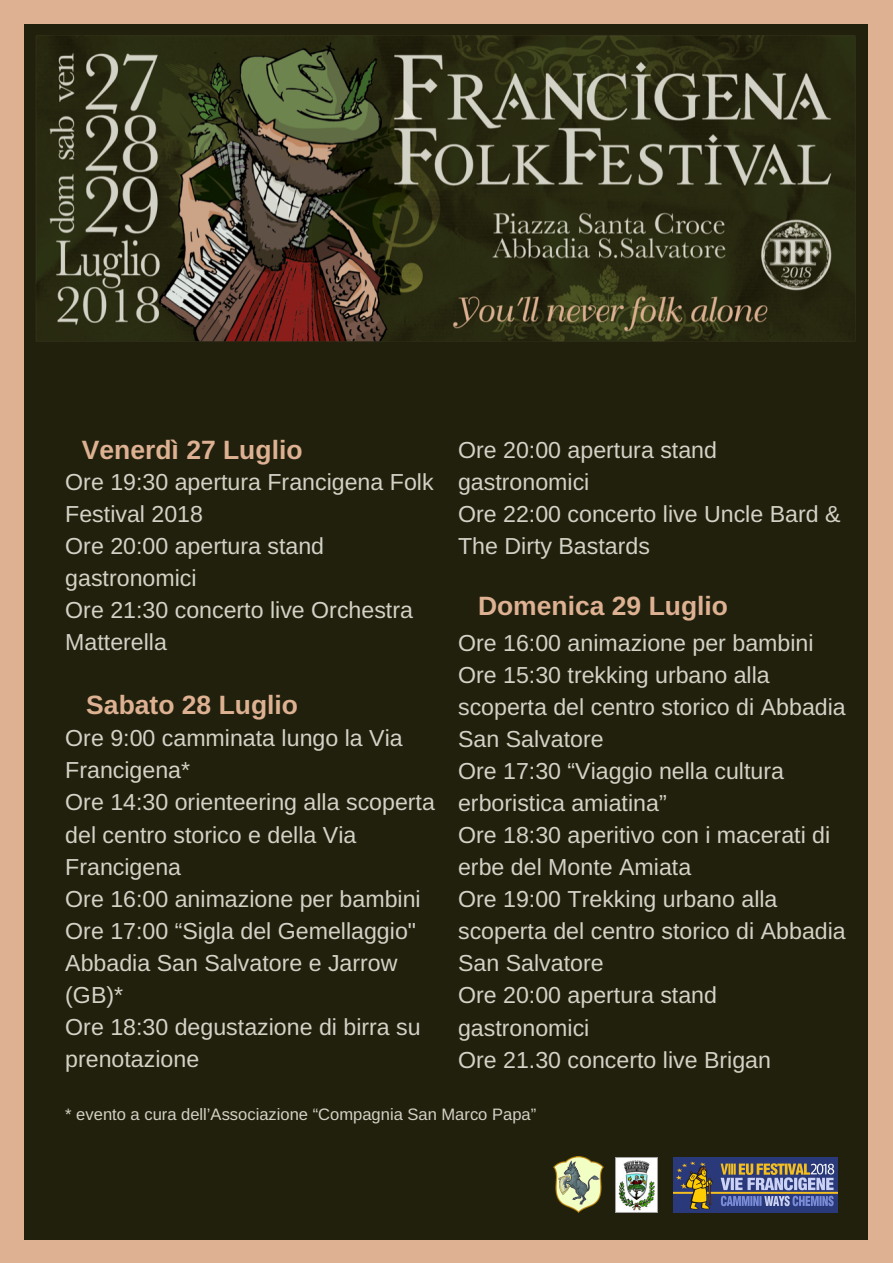
<style>
.page{position:relative;width:893px;height:1263px;background:#21200d}
.page>*{position:absolute;margin:0;border:0;box-sizing:border-box;transform-origin:0 0}
.t1{font:700 26.47px "Arimo";color:#ddb192}
.t2{font:23.17px/32.1px "Arimo";color:#d3d2c6}
.t3{font:16.58px "Arimo";color:#d3d2c6}
</style>
<div class="page">
<div style="left:868px;top:1241px;width:25px;height:22px;background:#ddb192"></div>
<div style="left:0;top:23px;width:23px;height:1219px;background:#ddb192"></div>
<div style="left:0;top:1241px;width:23px;height:22px;background:#ddb192"></div>
<div style="left:868px;top:23px;width:25px;height:1219px;background:#ddb192"></div>
<div style="left:22px;top:1241px;width:848px;height:22px;background:#ddb192"></div>
<div style="left:868px;top:0;width:25px;height:24px;background:#ddb192"></div>
<div style="left:0;top:0;width:23px;height:24px;background:#ddb192"></div>
<div style="left:22px;top:0;width:848px;height:24px;background:#ddb192"></div>
<img style="left:23px;top:24px;width:833px;height:331px">
<img style="left:615px;top:1157px;width:43px;height:55px">
<img style="left:674px;top:1157px;width:163px;height:56px">
<img style="left:553px;top:1156px;width:51px;height:56px">
<p class="t1" style="left:82px;top:435px;width:222px">Venerdì 27 Luglio</p>
<p class="t2" style="left:65px;top:465px;width:370px">Ore 19:30 apertura Francigena Folk<br>Festival 2018<br>Ore 20:00 apertura stand gastronomici<br>Ore 21:30 concerto live Orchestra<br>Matterella</p>
<p class="t1" style="left:86px;top:690px;width:213px">Sabato 28 Luglio</p>
<p class="t2" style="left:65px;top:722px;width:371px">Ore 9:00 camminata lungo la Via<br>Francigena*<br>Ore 14:30 orienteering alla scoperta del centro storico e della Via<br>Francigena<br>Ore 16:00 animazione per bambini<br>Ore 17:00 “Sigla del Gemellaggio"<br>Abbadia San Salvatore e Jarrow (GB)*<br>Ore 18:30 degustazione di birra su prenotazione</p>
<p class="t2" style="left:458px;top:434px;width:384px">Ore 20:00 apertura stand gastronomici<br>Ore 22:00 concerto live Uncle Bard &amp;<br>The Dirty Bastards</p>
<p class="t1" style="left:478px;top:591px;width:252px">Domenica 29 Luglio</p>
<p class="t2" style="left:458px;top:626px;width:389px">Ore 16:00 animazione per bambini<br>Ore 15:30 trekking urbano alla scoperta del centro storico di Abbadia<br>San Salvatore<br>Ore 17:30 “Viaggio nella cultura erboristica amiatina”<br>Ore 18:30 aperitivo con i macerati di erbe del Monte Amiata<br>Ore 19:00 Trekking urbano alla scoperta del centro storico di Abbadia<br>San Salvatore<br>Ore 20:00 apertura stand gastronomici<br>Ore 21.30 concerto live Brigan</p>
<p class="t3" style="left:65px;top:1105px;width:472px">* evento a cura dell’Associazione “Compagnia San Marco Papa”</p>
</div>
